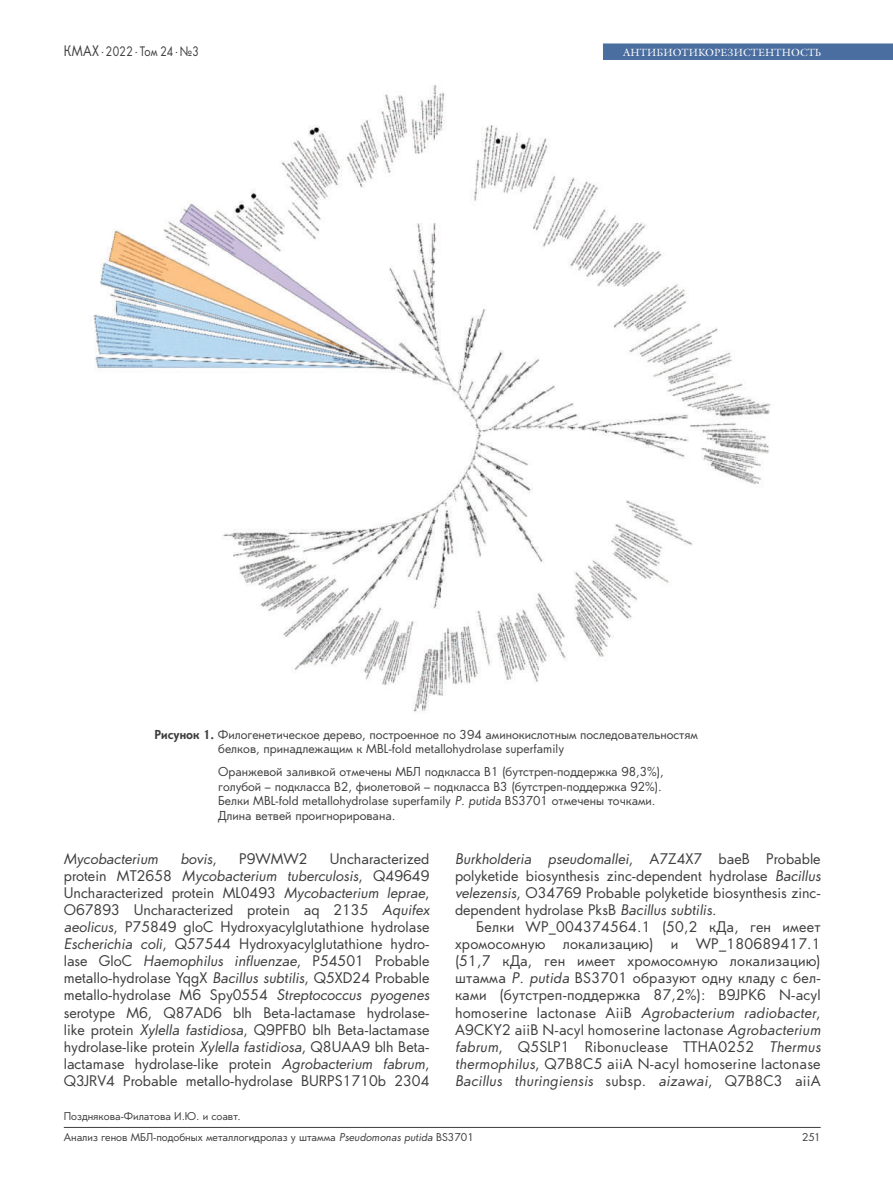
<style>
.page{position:relative;width:893px;height:1191px;background:#fff}
.page>*{position:absolute;margin:0;border:0;box-sizing:border-box;transform-origin:0 0}
.t1{font:14.25px/17.1px "Orenburg C";color:#3e3e3f;text-align:justify}
.t2{font:italic 14.25px "Orenburg C";color:#3e3e3f}
.t3{font:12.75px "Orenburg C";letter-spacing:.015em;color:#3e3e3f;scale:.83 1}
.t4{font:12px/14.4px "Orenburg C";color:#3e3e3f}
.t5{font:10.5px "Orenburg C";color:#3e3e3f}
.t6{font:10.5px "AG Galleon C";letter-spacing:.01em;color:#fff}
.s1{font-size:14.1px}
.s2{font-weight:700}
.s3{font-style:italic}
.s4{font-style:normal}
</style>
<div class="page">
<hr style="left:64px;top:1127px;width:757px;height:1px;background:#3e3e3f">
<div style="left:603px;top:43px;width:290px;height:17px;background:#4a6ea0"></div>
<img style="left:93px;top:85px;width:678px;height:628px">
<p class="t3" style="left:64px;top:44px;width:164px"><span class="s1">КМАХ</span> <sup>.</sup>2022 <sup>.</sup>Том 24<sup>.</sup>№3</p>
<p class="t6" style="left:623px;top:46px;width:199px">АНТИБИОТИКОРЕЗИСТЕНТНОСТЬ</p>
<p class="t4" style="left:218px;top:727px;width:481px;text-indent:-64px"><span class="s2">Рисунок 1.</span> Филогенетическое дерево, построенное по 394 аминокислотным последовательностям белков, принадлежащим к MBL-fold metallohydrolase superfamily</p>
<p class="t4" style="left:218px;top:765px;width:447px">Оранжевой заливкой отмечены МБЛ подкласса B1 (бутстреп-поддержка 98,3%), голубой – подкласса B2, фиолетовой – подкласса B3 (бутстреп-поддержка 92%).<br>Белки MBL-fold metallohydrolase superfamily <span class="s3">P. putida</span> BS3701 отмечены точками.<br>Длина ветвей проигнорирована.</p>
<p class="t2" style="left:64px;top:850px;width:96px">Mycobacterium</p>
<p class="t2" style="left:180px;top:850px;width:38px">bovis<span class="s4">,</span></p>
<p class="t1" style="left:239px;top:850px;width:70px">P9WMW2</p>
<p class="t1" style="left:64px;top:850px;width:367px;text-indent:266px">Uncharacterized protein MT2658 <span class="s3">Mycobacterium tuberculosis</span>, Q49649<br>Uncharacterized protein ML0493 <span class="s3">Mycobacterium leprae</span>, O67893 Uncharacterized protein aq 2135 <span class="s3">Aquifex aeolicus</span>, P75849 gloC Hydroxyacylglutathione hydrolase <span class="s3">Escherichia coli</span>, Q57544 Hydroxyacylglutathione hydro&shy;lase GloC <span class="s3">Haemophilus influenzae</span>, P54501 Probable metallo-hydrolase YqgX <span class="s3">Bacillus subtilis</span>, Q5XD24 Probable metallo-hydrolase M6 Spy0554 <span class="s3">Streptococcus pyogenes </span>serotype M6, Q87AD6 blh Beta-lactamase hydrolase&shy;like protein <span class="s3">Xylella fastidiosa</span>, Q9PFB0 blh Beta-lactamase hydrolase-like protein <span class="s3">Xylella fastidiosa</span>, Q8UAA9 blh Beta&shy;lactamase hydrolase-like protein <span class="s3">Agrobacterium fabrum</span>, Q3JRV4 Probable metallo-hydrolase BURPS1710b 2304</p>
<p class="t1" style="left:455px;top:850px;width:367px"><span class="s3">Burkholderia pseudomallei</span>, A7Z4X7 baeB Probable polyketide biosynthesis zinc-dependent hydrolase <span class="s3">Bacillus velezensis</span>, O34769 Probable polyketide biosynthesis zinc&shy;dependent hydrolase PksB <span class="s3">Bacillus subtilis</span>.</p>
<p class="t1" style="left:455px;top:918px;width:367px;text-indent:21px">Белки WP_004374564.1 (50,2 кДа, ген имеет хромосомную локализацию) и WP_180689417.1 (51,7 кДа, ген имеет хромосомную локализацию) штамма <span class="s3">P. putida</span> BS3701 образуют одну кладу с бел&shy;ками (бутстреп-поддержка 87,2%): B9JPK6 N-acyl homoserine lactonase AiiB <span class="s3">Agrobacterium radiobacter</span>, A9CKY2 aiiB N-acyl homoserine lactonase <span class="s3">Agrobacterium fabrum</span>, Q5SLP1 Ribonuclease TTHA0252 <span class="s3">Thermus thermophilus</span>, Q7B8C5 aiiA N-acyl homoserine lactonase <span class="s3">Bacillus thuringiensis</span> subsp. <span class="s3">aizawai</span>, Q7B8C3 aiiA</p>
<p class="t5" style="left:64px;top:1110px;width:178px">Позднякова-Филатова И.Ю. и соавт.</p>
<p class="t5" style="left:64px;top:1131px;width:412px">Анализ генов MБЛ-подобных металлогидролаз у штамма <span class="s3">Pseudomonas putida</span> BS3701</p>
<p class="t5" style="left:802px;top:1131px;width:20px">251</p>
</div>
